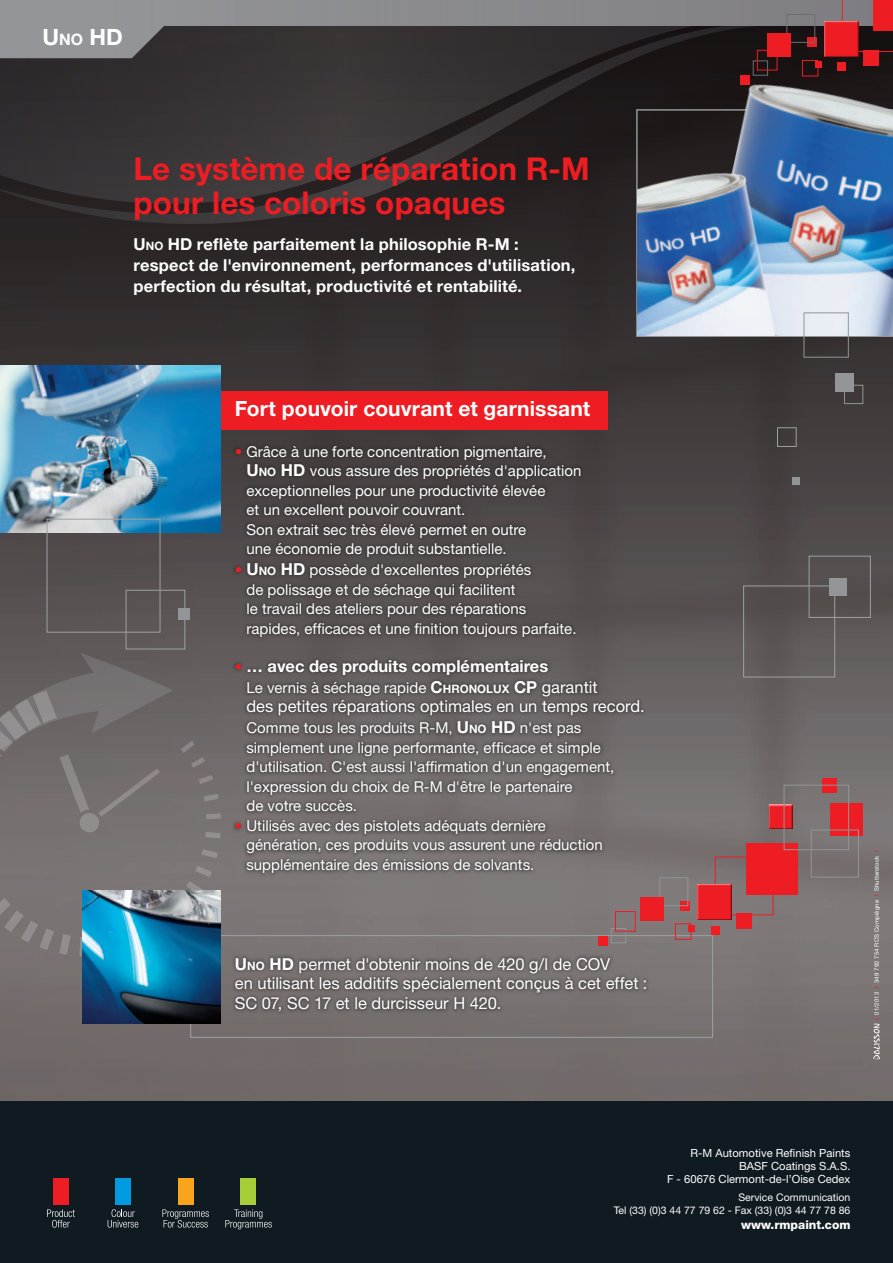
<style>
.page{position:relative;width:893px;height:1263px;background:#fff}
.page>*{position:absolute;margin:0;border:0;box-sizing:border-box;transform-origin:0 0}
.t1{font:700 31.5px/34.5px "Helvetica Neue";letter-spacing:.005em;color:#ee1d23}
.t2{font:700 22.5px "Helvetica Neue";color:#fff}
.t3{font:700 21px "Helvetica Neue";letter-spacing:.005em;color:#fff}
.t4{font:700 16.5px/21px "Helvetica Neue";letter-spacing:.01em;color:#fff}
.t5{font:16.5px/19.5px "Helvetica Neue";color:#fff}
.t6{font:15px/19.5px "Helvetica Neue";color:#fff}
.t7{font:800 12px "Helvetica Neue";color:#fff}
.t8{font:11.25px/12.8px "Helvetica Neue";color:#fff;text-align:right}
.t9{font:10.5px/13.5px "Helvetica Neue";color:#fff;text-align:right}
.t10{font:6px "Helvetica Neue";letter-spacing:.02em;color:#fff}
.s1{font-size:15.75px}
.s2{font-style:inherit}
.s3{font-size:11.55px}
.s4{color:#ee1d23}
.s5{font-weight:700;font-size:16.5px}
.s6{font-weight:700;font-size:11.55px}
.s7{font-weight:400;font-size:15px;color:#ee1d23}
.s8{font-size:16.5px}
.s9{font-weight:700}
</style>
<div class="page">
<img style="left:0;top:225px;width:893px;height:876px">
<svg style="left:0;top:58px;width:637px;height:167px;background:#312c2e"></svg>
<svg style="left:0;top:898px;width:71px;height:57px;background:#7d7777"></svg>
<svg style="left:79px;top:937px;width:3px;height:19px"></svg>
<svg style="left:115px;top:866px;width:97px;height:24px;background:#7d7777"></svg>
<svg style="left:201px;top:849px;width:17px;height:9px"></svg>
<svg style="left:205px;top:832px;width:16px;height:6px"></svg>
<svg style="left:206px;top:813px;width:15px;height:6px"></svg>
<svg style="left:0;top:653px;width:173px;height:181px;background:#726c6d"></svg>
<svg style="left:204px;top:794px;width:15px;height:7px"></svg>
<svg style="left:198px;top:775px;width:15px;height:9px"></svg>
<svg style="left:181px;top:741px;width:24px;height:27px"></svg>
<svg style="left:0;top:0;width:842px;height:58px;background:#666466"></svg>
<svg style="left:871px;top:1023px;width:9px;height:37px"></svg>
<div style="left:126px;top:590px;width:59px;height:59px;border:1px solid #9da0a3"></div>
<div style="left:179px;top:608px;width:11px;height:12px;background:#939598"></div>
<div style="left:73px;top:391px;width:535px;height:38px;background:#ee1d23"></div>
<img style="left:0;top:365px;width:221px;height:168px">
<div style="left:47px;top:519px;width:113px;height:113px;border:1px solid #9da0a3"></div>
<div style="left:743px;top:586px;width:92px;height:91px;border:1px solid #9da0a3"></div>
<div style="left:809px;top:556px;width:62px;height:62px;border:1px solid #9da0a3"></div>
<div style="left:829px;top:578px;width:17px;height:17px;background:#939598"></div>
<div style="left:190px;top:935px;width:523px;height:103px;border:1px solid #9da0a3"></div>
<img style="left:82px;top:890px;width:139px;height:133px">
<div style="left:231px;top:442px;width:417px;height:435px;background:#231f20;opacity:.6"></div>
<div style="left:231px;top:953px;width:420px;height:62px;background:#231f20;opacity:.6"></div>
<div style="left:807px;top:38px;width:9px;height:9px;background:#ee1d23"></div>
<svg style="left:842px;top:0;width:51px;height:42px;background:#8b3e42"></svg>
<div style="left:786px;top:14px;width:29px;height:29px;border:1px solid #6c6d70"></div>
<div style="left:822px;top:19px;width:37px;height:38px;background:#7f7e82"></div>
<div style="left:822px;top:21px;width:37px;height:37px;background:#231f20;opacity:.75"></div>
<div style="left:767px;top:34px;width:24px;height:23px;background:#ee1d23"></div>
<svg style="left:680px;top:901px;width:9px;height:9px"></svg>
<div style="left:746px;top:843px;width:51px;height:51px;background:#ee1d23"></div>
<div style="left:598px;top:937px;width:9px;height:9px;background:#ee1d23"></div>
<div style="left:715px;top:857px;width:58px;height:58px;border:1px solid #ee1d23"></div>
<div style="left:659px;top:877px;width:29px;height:29px;border:1px solid #939598"></div>
<div style="left:695px;top:882px;width:37px;height:38px;background:#807a7a"></div>
<div style="left:695px;top:884px;width:37px;height:37px;background:#231f20;opacity:.75"></div>
<div style="left:611px;top:928px;width:15px;height:15px;border:1px solid #939598"></div>
<div style="left:675px;top:923px;width:16px;height:17px;border:1px solid #ee1d23"></div>
<div style="left:711px;top:926px;width:8px;height:8px;background:#ee1d23"></div>
<svg style="left:688px;top:925px;width:6px;height:6px"></svg>
<div style="left:615px;top:911px;width:21px;height:21px;border:1px solid #ee1d23"></div>
<div style="left:641px;top:897px;width:23px;height:23px;background:#ee1d23"></div>
<div style="left:830px;top:803px;width:32px;height:32px;background:#ee1d23"></div>
<div style="left:737px;top:913px;width:15px;height:16px;background:#ee1d23"></div>
<div style="left:811px;top:830px;width:48px;height:47px;border:1px solid #939598"></div>
<div style="left:767px;top:802px;width:25px;height:27px;background:#736c6c"></div>
<div style="left:767px;top:804px;width:25px;height:25px;background:#231f20;opacity:.75"></div>
<div style="left:822px;top:779px;width:15px;height:14px;background:#ee1d23"></div>
<div style="left:784px;top:785px;width:65px;height:65px;border:1px solid #939598"></div>
<div style="left:777px;top:427px;width:20px;height:20px;border:1px solid #9da0a3"></div>
<div style="left:792px;top:477px;width:8px;height:8px;background:#939598"></div>
<div style="left:835px;top:373px;width:19px;height:19px;background:#939598"></div>
<div style="left:844px;top:385px;width:19px;height:19px;border:1px solid #939598"></div>
<img style="left:674px;top:42px;width:219px;height:293px">
<img style="left:637px;top:50px;width:167px;height:285px">
<div style="left:804px;top:313px;width:45px;height:44px;border:1px solid #939598"></div>
<div style="left:0;top:1101px;width:893px;height:162px;background:#101a21"></div>
<div style="left:53px;top:1178px;width:16px;height:26px;background:#ee1d23"></div>
<div style="left:115px;top:1178px;width:16px;height:26px;background:#009bde"></div>
<div style="left:178px;top:1178px;width:16px;height:26px;background:#f9a51b"></div>
<div style="left:240px;top:1178px;width:16px;height:26px;background:#a6ce39"></div>
<svg style="left:47px;top:1209px;width:28px;height:18px"></svg>
<svg style="left:108px;top:1209px;width:30px;height:18px"></svg>
<svg style="left:162px;top:1209px;width:47px;height:18px"></svg>
<svg style="left:225px;top:1209px;width:47px;height:20px"></svg>
<h2 class="t2" style="left:43px;top:23px;width:82px">U<span class="s1">NO</span> HD</h2>
<h1 class="t1" style="left:134px;top:151px;width:458px">Le système de réparation R-M pour les coloris opaques</h1>
<p class="t4" style="left:134px;top:233px;width:443px"><span class="s2">U</span><span class="s3">NO</span> <span class="s2">HD</span> reflète parfaitement la philosophie R-M : respect de l'environnement, performances d'utilisation, perfection du résultat, productivité et rentabilité.</p>
<h3 class="t3" style="left:235px;top:396px;width:357px">Fort pouvoir couvrant et garnissant</h3>
<p class="t6" style="left:246px;top:441px;width:337px;text-indent:-12px"><span class="s4">•</span> Grâce à une forte concentration pigmentaire,<br><span class="s5">U</span><span class="s6">NO</span> <span class="s5">HD</span> vous assure des propriétés d'application exceptionnelles pour une productivité élevée<br>et un excellent pouvoir couvrant.<br>Son extrait sec très élevé permet en outre<br>une économie de produit substantielle.</p>
<p class="t6" style="left:246px;top:560px;width:332px;text-indent:-12px"><span class="s4">•</span> <span class="s5">U</span><span class="s6">NO</span> <span class="s5">HD</span> possède d'excellentes propriétés<br>de polissage et de séchage qui facilitent<br>le travail des ateliers pour des réparations rapides, efficaces et une finition toujours parfaite.</p>
<p class="t4" style="left:235px;top:655px;width:315px"><span class="s7">•</span> … avec des produits complémentaires</p>
<p class="t6" style="left:246px;top:677px;width:353px">Le vernis à séchage rapide <span class="s5">C</span><span class="s6">HRONOLUX</span> <span class="s5">CP</span> <span class="s8">garantit</span></p>
<p class="t5" style="left:246px;top:696px;width:400px">des petites réparations optimales en un temps record.</p>
<p class="t6" style="left:246px;top:718px;width:369px">Comme tous les produits R-M, <span class="s5">U</span><span class="s6">NO</span> <span class="s5">HD</span> n'est pas simplement une ligne performante, efficace et simple d'utilisation. C'est aussi l'affirmation d'un engagement, l'expression du choix de R-M d'être le partenaire<br>de votre succès.</p>
<p class="t6" style="left:246px;top:815px;width:358px;text-indent:-12px"><span class="s4">•</span> Utilisés avec des pistolets adéquats dernière génération, ces produits vous assurent une réduction supplémentaire des émissions de solvants.</p>
<p class="t5" style="left:235px;top:954px;width:414px"><span class="s9">U</span><span class="s6">NO</span> <span class="s9">HD</span> permet d'obtenir moins de 420 g/l de COV<br>en utilisant les additifs spécialement conçus à cet effet :<br>SC 07, SC 17 et le durcisseur H 420.</p>
<p class="t10" style="left:873px;top:1020px;width:171px;rotate:-90deg"><span class="s4">I</span> 01/2013 <span class="s4">I</span> 349 792 754 RCS Compiègne <span class="s4">I</span> Shutterstock <span class="s4">I</span></p>
<p class="t8" style="left:667px;top:1147px;width:185px">R-M Automotive Refinish Paints<br>BASF Coatings S.A.S.<br>F - 60676 Clermont-de-l’Oise Cedex</p>
<p class="t9" style="left:614px;top:1190px;width:238px">Service Communication<br>Tel (33) (0)3 44 77 79 62 - Fax (33) (0)3 44 77 78 86</p>
<p class="t7" style="left:741px;top:1217px;width:111px">www.rmpaint.com</p>
</div>
